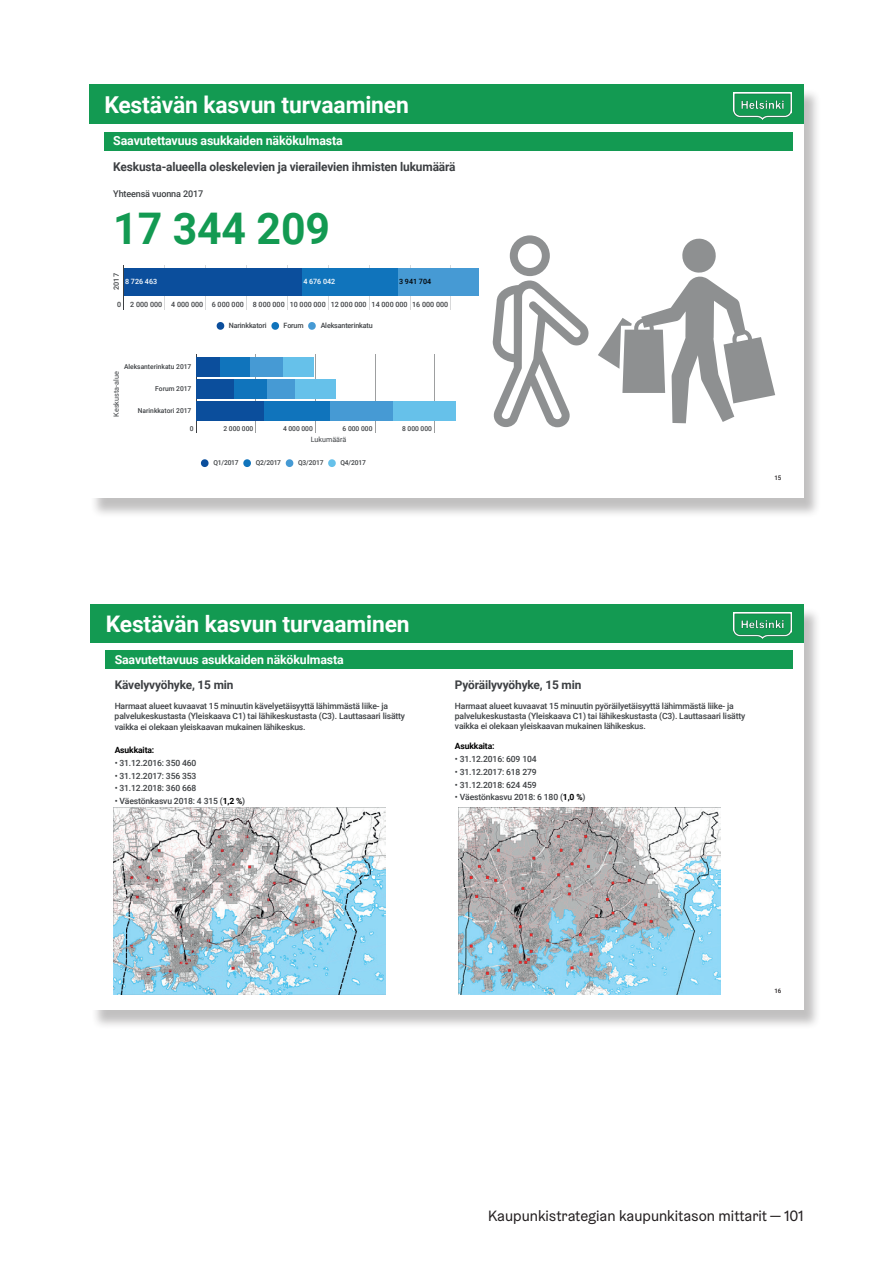
<style>
.page{position:relative;width:893px;height:1263px;background:#fff}
.page>*{position:absolute;margin:0;border:0;box-sizing:border-box;transform-origin:0 0}
.t1{font:700 43.65px "Roboto";letter-spacing:-.005em;color:#139a52}
.t2{font:700 23.25px "Roboto";letter-spacing:-.005em;color:#fff}
.t3{font:700 22.8px "Roboto";letter-spacing:-.005em;color:#fff}
.t4{font:15px "Helsinki Grotesk";color:#231f20}
.t5{font:700 12.6px "Roboto";letter-spacing:-.01em;color:#fff}
.t6{font:700 12.3px "Roboto";letter-spacing:-.01em;color:#fff}
.t7{font:700 12.15px "Roboto";letter-spacing:-.01em;color:#3d4043}
.t8{font:700 11.85px "Roboto";letter-spacing:-.01em;color:#3d4043}
.t9{font:500 9.15px "Roboto";letter-spacing:-.015em;color:#3d4043}
.t10{font:500 8.55px/10.5px "Roboto";letter-spacing:-.015em;color:#3d4043}
.t11{font:700 8.55px "Roboto";letter-spacing:-.015em;color:#000001}
.t12{font:500 7.2px "Roboto";color:#3d4043}
.t13{font:500 7.2px "Roboto";letter-spacing:-.02em;color:#3d4043}
.t14{font:7.2px "Roboto";color:#3d4043}
.t15{font:500 7.2px "Roboto";color:#fff}
.t16{font:500 7.2px "Roboto";color:#000001}
.t17{font:500 6.75px "Roboto";color:#3d4043}
.t18{font:500 6.3px "Roboto";color:#231f20}
.t19{font:500 6.15px "Roboto";color:#231f20}
.s1{font-weight:700;color:#000001}
</style>
<div class="page">
<div style="left:90px;top:88px;width:731px;height:430px;background:#231f20;opacity:.28"></div>
<div style="left:89px;top:84px;width:715px;height:413px;background:#fff"></div>
<div style="left:89px;top:84px;width:715px;height:40px;background:#139a52"></div>
<img style="left:733px;top:93px;width:58px;height:27px">
<div style="left:104px;top:132px;width:688px;height:18px;background:#139a52"></div>
<hr style="left:196px;top:355px;width:1px;height:78px;background:#3d4043;opacity:.5">
<hr style="left:315px;top:355px;width:1px;height:78px;background:#9d9fa0">
<hr style="left:375px;top:355px;width:1px;height:78px;background:#9d9fa0">
<hr style="left:434px;top:355px;width:1px;height:78px;background:#9d9fa0">
<div style="left:197px;top:357px;width:24px;height:20px;background:#0b4e9c"></div>
<div style="left:221px;top:357px;width:29px;height:20px;background:#1074bc"></div>
<div style="left:250px;top:357px;width:33px;height:20px;background:#469ad4"></div>
<div style="left:283px;top:357px;width:31px;height:20px;background:#66c1ea"></div>
<div style="left:197px;top:379px;width:38px;height:20px;background:#0b4e9c"></div>
<div style="left:235px;top:379px;width:32px;height:20px;background:#1074bc"></div>
<div style="left:267px;top:379px;width:29px;height:20px;background:#469ad4"></div>
<div style="left:296px;top:379px;width:40px;height:20px;background:#66c1ea"></div>
<div style="left:197px;top:401px;width:67px;height:20px;background:#0b4e9c"></div>
<div style="left:264px;top:401px;width:66px;height:20px;background:#1074bc"></div>
<div style="left:330px;top:401px;width:63px;height:20px;background:#469ad4"></div>
<div style="left:393px;top:401px;width:63px;height:20px;background:#66c1ea"></div>
<svg style="left:201px;top:459px;width:8px;height:8px"></svg>
<svg style="left:243px;top:459px;width:8px;height:8px"></svg>
<svg style="left:286px;top:459px;width:7px;height:8px"></svg>
<svg style="left:328px;top:459px;width:8px;height:8px"></svg>
<hr style="left:123px;top:265px;width:1px;height:44px;background:#3d4043">
<hr style="left:246px;top:265px;width:1px;height:44px;background:#d8d9da">
<hr style="left:287px;top:265px;width:1px;height:44px;background:#d8d9da">
<hr style="left:328px;top:265px;width:1px;height:44px;background:#d8d9da">
<hr style="left:369px;top:265px;width:1px;height:44px;background:#d8d9da">
<hr style="left:410px;top:265px;width:1px;height:44px;background:#d8d9da">
<div style="left:124px;top:268px;width:178px;height:27px;background:#0b4e9c"></div>
<div style="left:302px;top:268px;width:96px;height:27px;background:#1074bc"></div>
<div style="left:398px;top:268px;width:81px;height:27px;background:#469ad4"></div>
<svg style="left:217px;top:322px;width:7px;height:8px"></svg>
<svg style="left:271px;top:322px;width:8px;height:8px"></svg>
<svg style="left:308px;top:322px;width:8px;height:8px"></svg>
<svg style="left:493px;top:235px;width:96px;height:192px"></svg>
<svg style="left:598px;top:238px;width:177px;height:185px"></svg>
<div style="left:91px;top:607px;width:730px;height:423px;background:#231f20;opacity:.28"></div>
<div style="left:91px;top:604px;width:713px;height:405px;background:#fff"></div>
<div style="left:91px;top:604px;width:713px;height:39px;background:#139a52"></div>
<img style="left:733px;top:612px;width:58px;height:27px">
<div style="left:105px;top:650px;width:687px;height:19px;background:#139a52"></div>
<img style="left:114px;top:807px;width:272px;height:187px">
<img style="left:458px;top:807px;width:263px;height:187px">
<p class="t2" style="left:104px;top:88px;width:306px">Kestävän kasvun turvaaminen</p>
<p class="t5" style="left:113px;top:132px;width:231px">Saavutettavuus asukkaiden näkökulmasta</p>
<p class="t7" style="left:113px;top:158px;width:344px">Keskusta-alueella oleskelevien ja vierailevien ihmisten lukumäärä</p>
<p class="t1" style="left:113px;top:198px;width:218px">17 344 209</p>
<p class="t9" style="left:113px;top:187px;width:91px">Yhteensä vuonna 2017</p>
<p class="t12" style="left:111px;top:290px;width:18px;rotate:-90deg">2017</p>
<p class="t12" style="left:117px;top:300px;width:332px">0 2 000 000 4 000 000 6 000 000 8 000 000 10 000 000 12 000 000 14 000 000 16 000 000</p>
<p class="t15" style="left:125px;top:276px;width:33px">8 726 463</p>
<p class="t15" style="left:303px;top:276px;width:33px">4 676 042</p>
<p class="t16" style="left:399px;top:276px;width:33px">3 941 704</p>
<p class="t13" style="left:229px;top:321px;width:39px">Narinkkatori</p>
<p class="t12" style="left:284px;top:321px;width:22px">Forum</p>
<p class="t13" style="left:321px;top:321px;width:54px">Aleksanterinkatu</p>
<p class="t17" style="left:124px;top:362px;width:69px">Aleksanterinkatu 2017</p>
<p class="t17" style="left:155px;top:384px;width:38px">Forum 2017</p>
<p class="t17" style="left:138px;top:406px;width:55px">Narinkkatori 2017</p>
<p class="t17" style="left:190px;top:424px;width:5px">0</p>
<p class="t17" style="left:223px;top:424px;width:31px">2 000 000</p>
<p class="t17" style="left:283px;top:424px;width:31px">4 000 000</p>
<p class="t17" style="left:343px;top:424px;width:31px">6 000 000</p>
<p class="t17" style="left:402px;top:424px;width:31px">8 000 000</p>
<p class="t14" style="left:111px;top:417px;width:47px;rotate:-90deg">Keskusta-alue</p>
<p class="t14" style="left:311px;top:435px;width:37px">Lukumäärä</p>
<p class="t17" style="left:213px;top:458px;width:27px">Q1/2017</p>
<p class="t17" style="left:256px;top:458px;width:27px">Q2/2017</p>
<p class="t17" style="left:298px;top:458px;width:27px">Q3/2017</p>
<p class="t17" style="left:340px;top:458px;width:27px">Q4/2017</p>
<p class="t18" style="left:774px;top:474px;width:8px">15</p>
<p class="t3" style="left:106px;top:608px;width:305px">Kestävän kasvun turvaaminen</p>
<p class="t6" style="left:115px;top:651px;width:231px">Saavutettavuus asukkaiden näkökulmasta</p>
<p class="t8" style="left:115px;top:676px;width:120px">Kävelyvyöhyke, 15 min</p>
<p class="t10" style="left:115px;top:700px;width:292px">Harmaat alueet kuvaavat 15 minuutin kävelyetäisyyttä lähimmästä liike- ja palvelukeskustasta (Yleiskaava C1) tai lähikeskustasta (C3). Lauttasaari lisätty vaikka ei olekaan yleiskaavan mukainen lähikeskus.</p>
<p class="t11" style="left:115px;top:744px;width:41px">Asukkaita:</p>
<p class="t10" style="left:115px;top:757px;width:83px">• 31.12.2016: 350 460</p>
<p class="t10" style="left:115px;top:770px;width:83px">• 31.12.2017: 356 353</p>
<p class="t10" style="left:115px;top:783px;width:83px">• 31.12.2018: 360 668</p>
<p class="t10" style="left:115px;top:795px;width:132px">• Väestönkasvu 2018: 4 315 (<span class="s1">1,2 %</span>)</p>
<p class="t8" style="left:455px;top:676px;width:128px">Pyöräilyvyöhyke, 15 min</p>
<p class="t10" style="left:455px;top:700px;width:292px;line-height:10.1px">Harmaat alueet kuvaavat 15 minuutin pyöräilyetäisyyttä lähimmästä liike- ja palvelukeskustasta (Yleiskaava C1) tai lähikeskustasta (C3). Lauttasaari lisätty vaikka ei olekaan yleiskaavan mukainen lähikeskus.</p>
<p class="t11" style="left:455px;top:740px;width:41px">Asukkaita:</p>
<p class="t10" style="left:455px;top:753px;width:83px">• 31.12.2016: 609 104</p>
<p class="t10" style="left:455px;top:766px;width:83px">• 31.12.2017: 618 279</p>
<p class="t10" style="left:455px;top:779px;width:83px">• 31.12.2018: 624 459</p>
<p class="t10" style="left:455px;top:792px;width:132px">• Väestönkasvu 2018: 6 180 (<span class="s1">1,0 %</span>)</p>
<p class="t19" style="left:774px;top:986px;width:8px">16</p>
<h3 class="t4" style="left:488px;top:1206px;width:317px">Kaupunkistrategian kaupunkitason mittarit — 101</h3>
</div>
